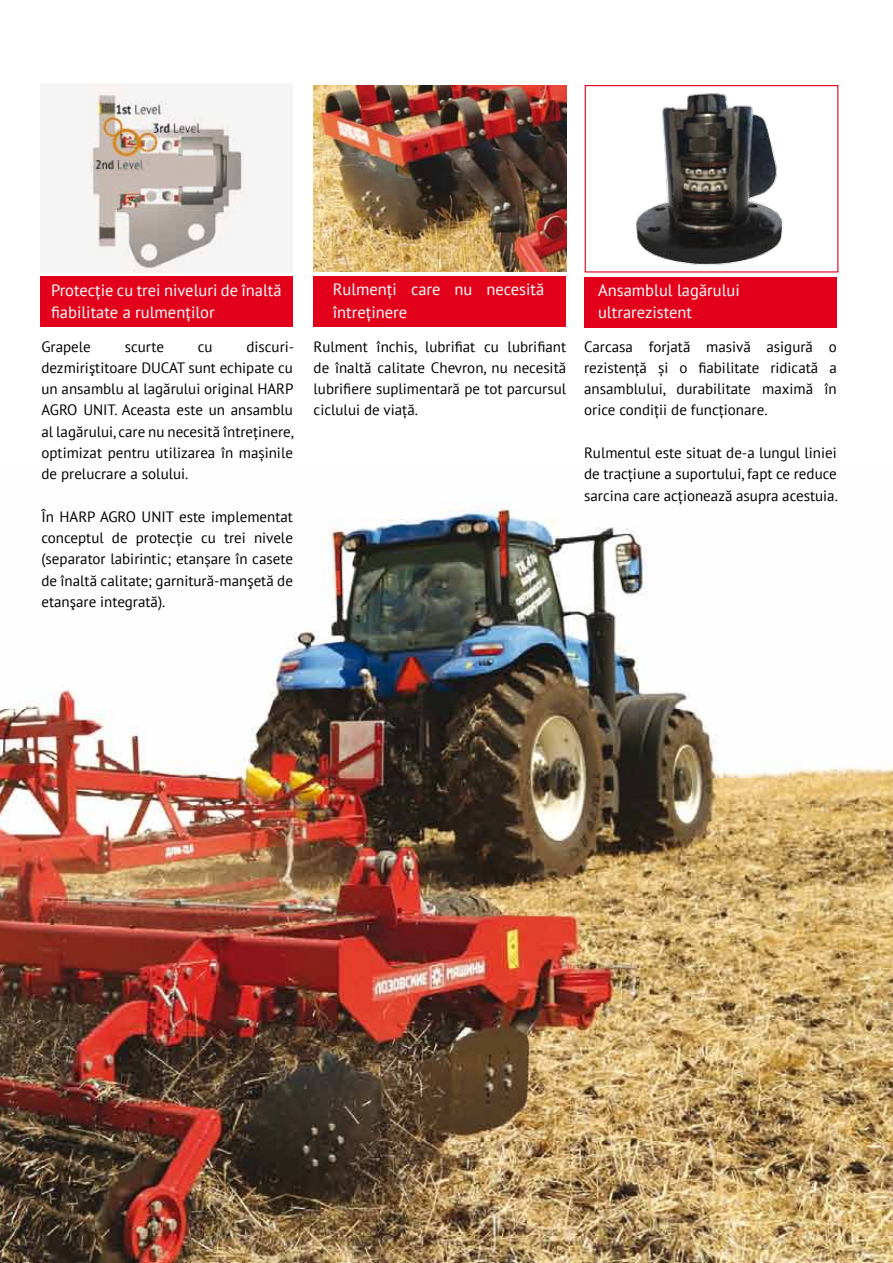
<style>
.page{position:relative;width:893px;height:1263px;background:#fff}
.page>*{position:absolute;margin:0;border:0;box-sizing:border-box;transform-origin:0 0}
.t1{font:16.5px/22.5px "PT Sans";color:#fff}
.t2{font:15px/21.3px "PT Sans";color:#000;text-align:justify}
.t3{font:italic 12px "Helvetica New Cond C Light";color:#fff}
</style>
<div class="page">
<img style="left:0;top:502px;width:893px;height:761px">
<div style="left:584px;top:277px;width:253px;height:50px;background:#e2001a"></div>
<div style="left:314px;top:276px;width:252px;height:51px;background:#e2001a"></div>
<div style="left:40px;top:276px;width:253px;height:51px;background:#e2001a"></div>
<img style="left:314px;top:85px;width:252px;height:186px">
<img style="left:88px;top:84px;width:159px;height:188px">
<img style="left:636px;top:93px;width:147px;height:172px">
<div style="left:585px;top:85px;width:253px;height:187px;border:1px solid #e2001a"></div>
<p class="t1" style="left:51px;top:278px;width:232px">Protecție cu trei niveluri de înaltă fiabilitate a rulmenților</p>
<p class="t2" style="left:41px;top:335px;width:51px">Grapele</p>
<p class="t2" style="left:125px;top:335px;width:41px">scurte</p>
<p class="t2" style="left:198px;top:335px;width:16px">cu</p>
<p class="t2" style="left:41px;top:335px;width:254px;text-indent:205px">discuri&shy;dezmiriştitoare DUCAT sunt echipate cu un ansamblu al lagărului original HARP AGRO UNIT. Aceasta este un ansamblu al lagărului, care nu necesită întreținere, optimizat pentru utilizarea în mașinile de prelucrare a solului.</p>
<p class="t2" style="left:41px;top:505px;width:253px">În HARP AGRO UNIT este implementat conceptul de protecție cu trei nivele (separator labirintic; etanșare în casete de înaltă calitate; garnitură-manşetă de etanşare integrată).</p>
<p class="t1" style="left:333px;top:278px;width:213px">Rulmenți care nu necesită întreținere</p>
<p class="t1" style="left:598px;top:278px;width:143px">Ansamblul lagărului ultrarezistent</p>
<p class="t2" style="left:314px;top:335px;width:254px">Rulment închis, lubrifiat cu lubrifiant de înaltă calitate Chevron, nu necesită lubrifiere suplimentară pe tot parcursul ciclului de viață.</p>
<p class="t2" style="left:584px;top:335px;width:254px">Carcasa forjată masivă asigură o rezistență și o fiabilitate ridicată a ansamblului, durabilitate maximă în orice condiții de funcționare.</p>
<p class="t2" style="left:584px;top:442px;width:255px">Rulmentul este situat de-a lungul liniei de tracțiune a suportului, fapt ce reduce sarcina care acționează asupra acestuia.</p>
<p class="t3" style="left:811px;top:1181px;width:7px">5</p>
</div>
